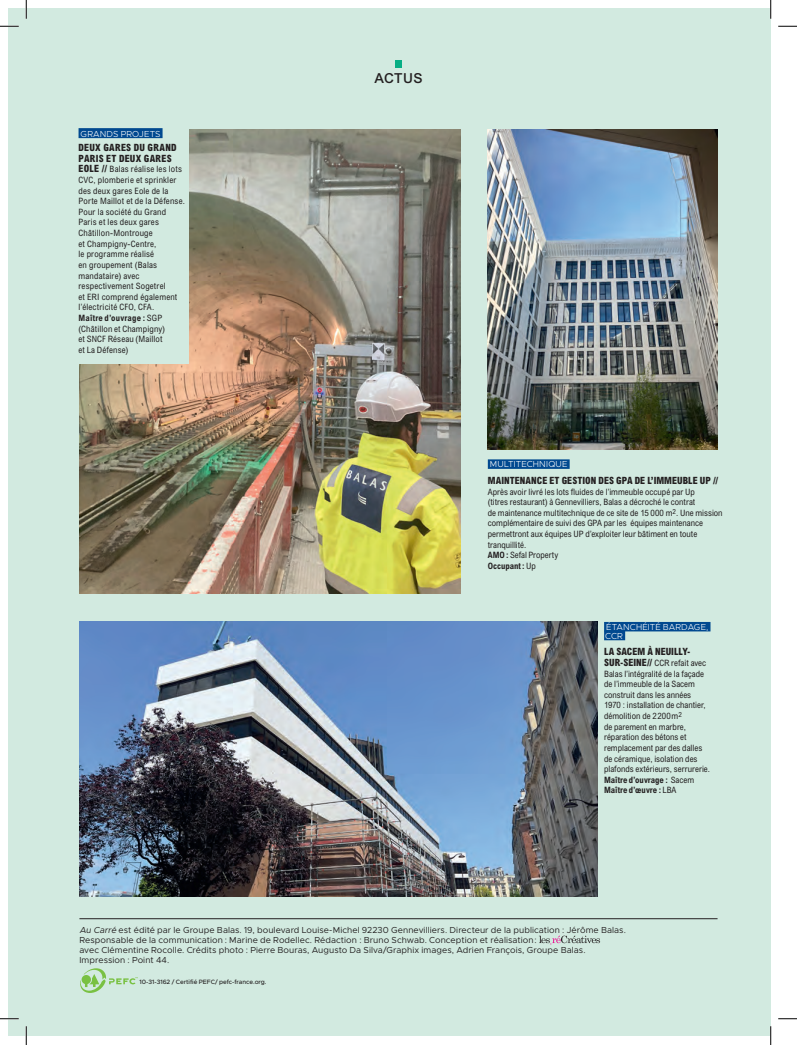
<style>
.page{position:relative;width:797px;height:1045px;background:#fff}
.page>*{position:absolute;margin:0;border:0;box-sizing:border-box;transform-origin:0 0}
.t1{font:500 13.75px "Arial MT Std";letter-spacing:.03em;color:#231f20}
.t2{font:800 condensed 10px "Arial MT Std";letter-spacing:.005em;color:#231f20}
.t3{font:800 condensed 10px/10.6px "Arial MT Std";letter-spacing:.025em;color:#231f20}
.t4{font:condensed 8.75px/10.6px "Arial MT Std";letter-spacing:.005em;color:#231f20}
.t5{font:8.75px/10px "Metropolis";letter-spacing:.005em;color:#231f20}
.t6{font:300 8.75px/8.9px "Metropolis";letter-spacing:.02em;color:#fff}
.t7{font:500 6.25px "Metropolis";letter-spacing:-.005em;color:#231f20}
.t8{font:700 6.25px "Arial";color:#231f20}
.s1{font-weight:800;font-size:10px}
.s2{font-weight:700}
.s3{color:#014990}
.s4{font-style:italic}
</style>
<div class="page">
<div style="left:9px;top:9px;width:761px;height:1027px;background:#d2eae0"></div>
<img style="left:488px;top:129px;width:229px;height:320px">
<img style="left:79px;top:129px;width:381px;height:465px">
<div style="left:488px;top:459px;width:81px;height:10px;background:#014990"></div>
<div style="left:395px;top:60px;width:7px;height:7px;background:#07ae84"></div>
<img style="left:79px;top:621px;width:518px;height:275px">
<div style="left:75px;top:123px;width:113px;height:241px;background:#d2eae0"></div>
<div style="left:79px;top:128px;width:83px;height:10px;background:#014990"></div>
<div style="left:604px;top:622px;width:106px;height:9px;background:#014990"></div>
<div style="left:604px;top:631px;width:21px;height:9px;background:#014990"></div>
<hr style="left:79px;top:918px;width:638px;height:1px;background:#231f20">
<svg style="left:539px;top:935px;width:61px;height:9px"></svg>
<svg style="left:80px;top:968px;width:58px;height:25px"></svg>
<svg style="left:0;top:25px;width:19px;height:2px"></svg>
<svg style="left:778px;top:25px;width:19px;height:2px"></svg>
<svg style="left:0;top:1018px;width:19px;height:1px"></svg>
<svg style="left:778px;top:1018px;width:19px;height:1px"></svg>
<svg style="left:25px;top:0;width:2px;height:19px"></svg>
<svg style="left:25px;top:1026px;width:2px;height:19px"></svg>
<svg style="left:770px;top:0;width:1px;height:19px"></svg>
<svg style="left:770px;top:1026px;width:1px;height:19px"></svg>
<p class="t6" style="left:81px;top:129px;width:81px">GRANDS PROJETS</p>
<p class="t3" style="left:79px;top:142px;width:100px">DEUX GARES DU GRAND<br>PARIS ET DEUX GARES</p>
<p class="t4" style="left:79px;top:164px;width:108px"><span class="s1">EOLE //</span> Balas réalise les lots<br>CVC, plomberie et sprinkler des deux gares Eole de la<br>Porte Maillot et de la Défense.<br>Pour la société du Grand<br>Paris et les deux gares<br>Châtillon-Montrouge<br>et Champigny-Centre,<br>le programme réalisé<br>en groupement (Balas mandataire) avec respectivement Sogetrel<br>et ERI comprend également l’électricité CFO, CFA.<br><span class="s2">Maître d’ouvrage :</span> SGP (Châtillon et Champigny)<br>et SNCF Réseau (Maillot<br>et La Défense)</p>
<h1 class="t1" style="left:374px;top:70px;width:50px">ACTUS</h1>
<p class="t6" style="left:490px;top:460px;width:81px">MULTITECHNIQUE<span class="s3">I</span></p>
<p class="t2" style="left:488px;top:474px;width:232px">MAINTENANCE ET GESTION DES GPA DE L’IMMEUBLE UP //</p>
<p class="t4" style="left:488px;top:486px;width:236px">Après avoir livré les lots fluides de l’immeuble occupé par Up<br>(titres restaurant) à Gennevilliers, Balas a décroché le contrat<br>de maintenance multitechnique de ce site de 15 000 m<sup>2</sup>. Une mission complémentaire de suivi des GPA par les équipes maintenance permettront aux équipes UP d’exploiter leur bâtiment en toute tranquillité.<br><span class="s2">AMO :</span> Sefal Property<br><span class="s2">Occupant :</span> Up</p>
<p class="t6" style="left:605px;top:622px;width:105px">ÉTANCHÉITÉ BARDAGE,<br>CCR<span class="s3">I</span></p>
<p class="t2" style="left:604px;top:645px;width:88px">LA SACEM À NEUILLY-</p>
<p class="t4" style="left:604px;top:657px;width:107px"><span class="s1">SUR-SEINE//</span> CCR refait avec<br>Balas l’intégralité de la façade de l’immeuble de la Sacem construit dans les années<br>1970 : installation de chantier, démolition de 2200m<sup>2<br></sup>de parement en marbre, réparation des bétons et remplacement par des dalles de céramique, isolation des plafonds extérieurs, serrurerie.<br><span class="s2">Maître d’ouvrage :</span> Sacem<br><span class="s2">Maître d’œuvre :</span> LBA</p>
<p class="t5" style="left:79px;top:925px;width:548px"><span class="s4">Au Carré</span> est édité par le Groupe Balas. 19, boulevard Louise-Michel 92230 Gennevilliers. Directeur de la publication : Jérôme Balas.<br>Responsable de la communication : Marine de Rodellec. Rédaction : Bruno Schwab. Conception et réalisation:<br>avec Clémentine Rocolle. Crédits photo : Pierre Bouras, Augusto Da Silva/Graphix images, Adrien François, Groupe Balas.<br>Impression : Point 44.</p>
<p class="t7" style="left:139px;top:978px;width:129px">10-31-3162 / Certifié PEFC/ pefc-france.org.</p>
<p class="t8" style="left:141px;top:978px;width:33px">10-31-1143</p>
</div>
